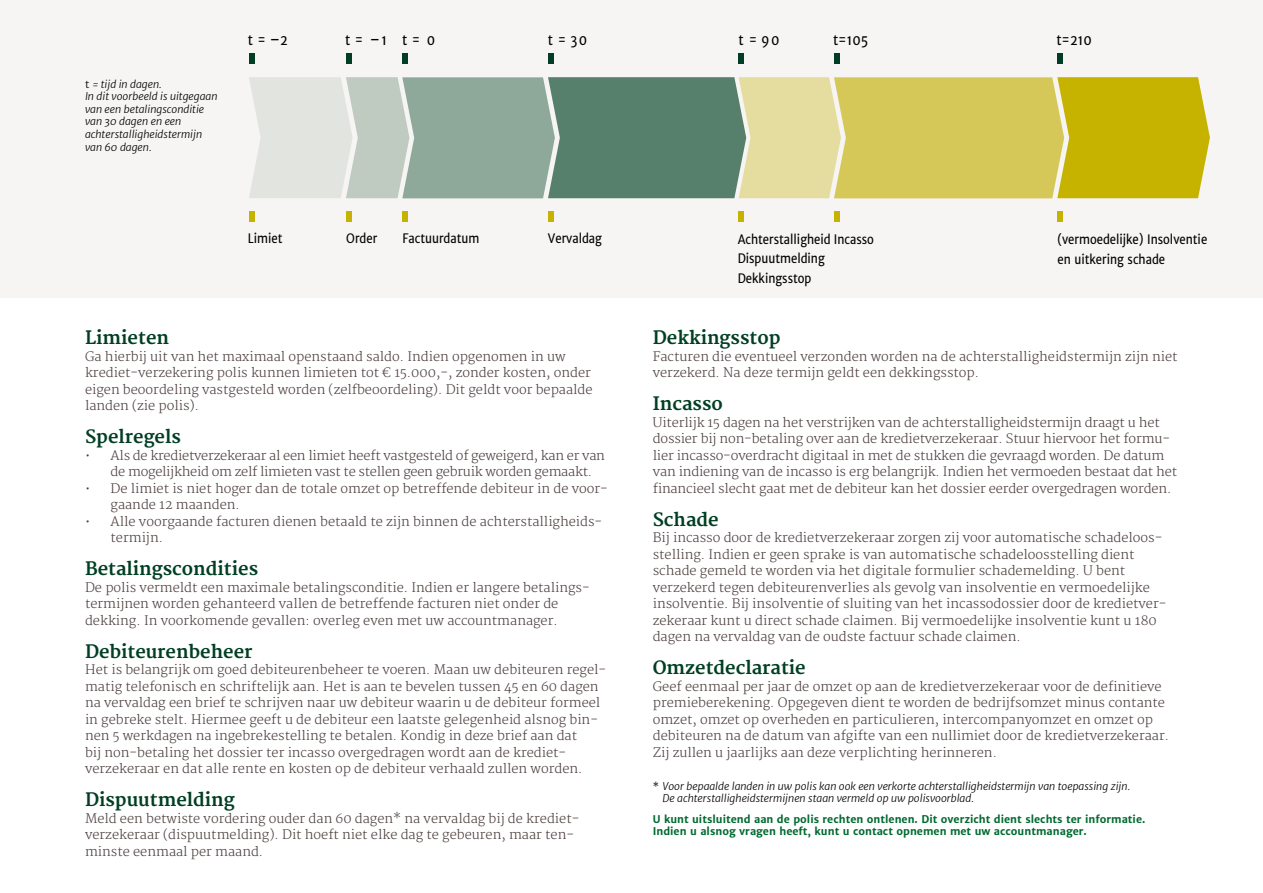
<style>
.page{position:relative;width:1263px;height:893px;background:#fff}
.page>*{position:absolute;margin:0;border:0;box-sizing:border-box;transform-origin:0 0}
.t1{font:700 18px "Merriweather";color:#003f23}
.t2{font:14.25px "Merriweather Sans";color:#010202;scale:.87 1}
.t3{font:13.05px/19.5px "Merriweather Sans";color:#010202;scale:.87 1}
.t4{font:300 12.75px/16.5px "Merriweather";color:#4b3d3c}
.t5{font:300 12.75px/16.5px "Merriweather";letter-spacing:-.02em;color:#4b3d3c}
.t6{font:italic 300 10.5px/12.6px "Merriweather Sans";color:#000}
.t7{font:700 10.5px/12.6px "Merriweather Sans";color:#00692f}
.s1{font-style:normal}
</style>
<div class="page">
<div style="left:0;top:0;width:1263px;height:298px;background:#f6f5f3"></div>
<svg style="left:249px;top:77px;width:961px;height:121px;background:#b2b878"></svg>
<div style="left:346px;top:53px;width:5px;height:11px;background:#003f23"></div>
<div style="left:403px;top:53px;width:5px;height:11px;background:#003f23"></div>
<div style="left:739px;top:53px;width:5px;height:11px;background:#003f23"></div>
<div style="left:834px;top:53px;width:5px;height:11px;background:#003f23"></div>
<div style="left:1057px;top:53px;width:6px;height:11px;background:#003f23"></div>
<div style="left:548px;top:53px;width:6px;height:11px;background:#003f23"></div>
<div style="left:249px;top:53px;width:5px;height:11px;background:#003f23"></div>
<div style="left:346px;top:211px;width:6px;height:11px;background:#c5b300"></div>
<div style="left:403px;top:211px;width:5px;height:11px;background:#c5b300"></div>
<div style="left:739px;top:211px;width:5px;height:11px;background:#c5b300"></div>
<div style="left:834px;top:211px;width:5px;height:11px;background:#c5b300"></div>
<div style="left:1057px;top:211px;width:6px;height:11px;background:#c5b300"></div>
<div style="left:548px;top:211px;width:5px;height:11px;background:#c5b300"></div>
<div style="left:249px;top:211px;width:5px;height:11px;background:#c5b300"></div>
<p class="t6" style="left:85px;top:78px;width:134px"><span class="s1">t</span> = tijd in dagen.<br>In dit voorbeeld is uitgegaan van een betalingsconditie van 30 dagen en een achterstalligheidstermijn van 60 dagen.</p>
<p class="t2" style="left:248px;top:31px;width:47px">t = –2</p>
<p class="t2" style="left:345px;top:31px;width:105px">t =–1 t =0</p>
<p class="t2" style="left:548px;top:31px;width:47px">t = 30</p>
<p class="t2" style="left:739px;top:31px;width:49px">t = 90</p>
<p class="t2" style="left:833px;top:31px;width:42px">t=105</p>
<p class="t2" style="left:1056px;top:31px;width:42px">t=210</p>
<p class="t3" style="left:248px;top:229px;width:41px">Limiet</p>
<p class="t3" style="left:346px;top:229px;width:37px">Order</p>
<p class="t3" style="left:403px;top:229px;width:90px">Factuurdatum</p>
<p class="t3" style="left:548px;top:229px;width:64px">Vervaldag</p>
<p class="t3" style="left:738px;top:229px;width:158px">Achterstalligheid Incasso<br>Dispuutmelding<br>Dekkingsstop</p>
<p class="t3" style="left:1057px;top:229px;width:174px;line-height:20px">(vermoedelijke) Insolventie en uitkering schade</p>
<h1 class="t1" style="left:85px;top:327px;width:86px">Limieten</h1>
<p class="t4" style="left:85px;top:349px;width:509px">Ga hierbij uit van het maximaal openstaand saldo. Indien opgenomen in uw krediet-verzekering polis kunnen limieten tot € 15.000,-, zonder kosten, onder eigen beoordeling vastgesteld worden (zelfbeoordeling). Dit geldt voor bepaalde landen (zie polis).</p>
<h1 class="t1" style="left:85px;top:426px;width:97px">Spelregels</h1>
<p class="t5" style="left:111px;top:448px;width:496px;text-indent:-26px">• Als de kredietverzekeraar al een limiet heeft vastgesteld of geweigerd, kan er van de mogelijkheid om zelf limieten vast te stellen geen gebruik worden gemaakt.</p>
<p class="t4" style="left:111px;top:481px;width:499px;text-indent:-26px">• De limiet is niet hoger dan de totale omzet op betreffende debiteur in de voor&shy;gaande 12 maanden.</p>
<p class="t4" style="left:111px;top:514px;width:491px;text-indent:-26px">• Alle voorgaande facturen dienen betaald te zijn binnen de achterstalligheids&shy;termijn.</p>
<h1 class="t1" style="left:85px;top:558px;width:175px">Betalingscondities</h1>
<p class="t4" style="left:85px;top:580px;width:504px">De polis vermeldt een maximale betalingsconditie. Indien er langere betalings&shy;termijnen worden gehanteerd vallen de betreffende facturen niet onder de dekking. In voorkomende gevallen: overleg even met uw accountmanager.</p>
<h1 class="t1" style="left:85px;top:641px;width:169px">Debiteurenbeheer</h1>
<p class="t4" style="left:85px;top:662px;width:523px">Het is belangrijk om goed debiteurenbeheer te voeren. Maan uw debiteuren regel&shy;matig telefonisch en schriftelijk aan. Het is aan te bevelen tussen 45 en 60 dagen na vervaldag een brief te schrijven naar uw debiteur waarin u de debiteur formeel in gebreke stelt. Hiermee geeft u de debiteur een laatste gelegenheid alsnog bin&shy;nen 5 werkdagen na ingebrekestelling te betalen. Kondig in deze brief aan dat<br>bij non-betaling het dossier ter incasso overgedragen wordt aan de krediet&shy;verzekeraar en dat alle rente en kosten op de debiteur verhaald zullen worden.</p>
<h1 class="t1" style="left:85px;top:789px;width:151px">Dispuutmelding</h1>
<p class="t4" style="left:85px;top:811px;width:494px">Meld een betwiste vordering ouder dan 60 dagen* na vervaldag bij de krediet&shy;verzekeraar (dispuutmelding). Dit hoeft niet elke dag te gebeuren, maar ten&shy;minste eenmaal per maand.</p>
<h1 class="t1" style="left:653px;top:327px;width:129px">Dekkingsstop</h1>
<p class="t4" style="left:653px;top:349px;width:526px">Facturen die eventueel verzonden worden na de achterstalligheidstermijn zijn niet verzekerd. Na deze termijn geldt een dekkingsstop.</p>
<h1 class="t1" style="left:653px;top:393px;width:72px">Incasso</h1>
<p class="t4" style="left:653px;top:415px;width:526px">Uiterlijk 15 dagen na het verstrijken van de achterstalligheidstermijn draagt u het dossier bij non-betaling over aan de kredietverzekeraar. Stuur hiervoor het formu&shy;lier incasso-overdracht digitaal in met de stukken die gevraagd worden. De datum van indiening van de incasso is erg belangrijk. Indien het vermoeden bestaat dat het financieel slecht gaat met de debiteur kan het dossier eerder overgedragen worden.</p>
<h1 class="t1" style="left:653px;top:509px;width:68px">Schade</h1>
<p class="t4" style="left:653px;top:530px;width:515px">Bij incasso door de kredietverzekeraar zorgen zij voor automatische schadeloos&shy;stelling. Indien er geen sprake is van automatische schadeloosstelling dient schade gemeld te worden via het digitale formulier schademelding. U bent verzekerd tegen debiteurenverlies als gevolg van insolventie en vermoedelijke insolventie. Bij insolventie of sluiting van het incassodossier door de kredietver&shy;zekeraar kunt u direct schade claimen. Bij vermoedelijke insolventie kunt u 180 dagen na vervaldag van de oudste factuur schade claimen.</p>
<h1 class="t1" style="left:653px;top:657px;width:155px">Omzetdeclaratie</h1>
<p class="t4" style="left:653px;top:679px;width:518px">Geef eenmaal per jaar de omzet op aan de kredietverzekeraar voor de definitieve premieberekening. Opgegeven dient te worden de bedrijfsomzet minus contante omzet, omzet op overheden en particulieren, intercompanyomzet en omzet op debiteuren na de datum van afgifte van een nullimiet door de kredietverzekeraar.<br>Zij zullen u jaarlijks aan deze verplichting herinneren.</p>
<p class="t6" style="left:662px;top:780px;width:469px;text-indent:-10px"><span class="s1">*</span> Voor bepaalde landen in uw polis kan ook een verkorte achterstalligheidstermijn van toepassing zijn.<br>De achterstalligheidstermijnen staan vermeld op uw polisvoorblad.</p>
<p class="t7" style="left:653px;top:813px;width:494px">U kunt uitsluitend aan de polis rechten ontlenen. Dit overzicht dient slechts ter informatie.<br>Indien u alsnog vragen heeft, kunt u contact opnemen met uw accountmanager.</p>
</div>
